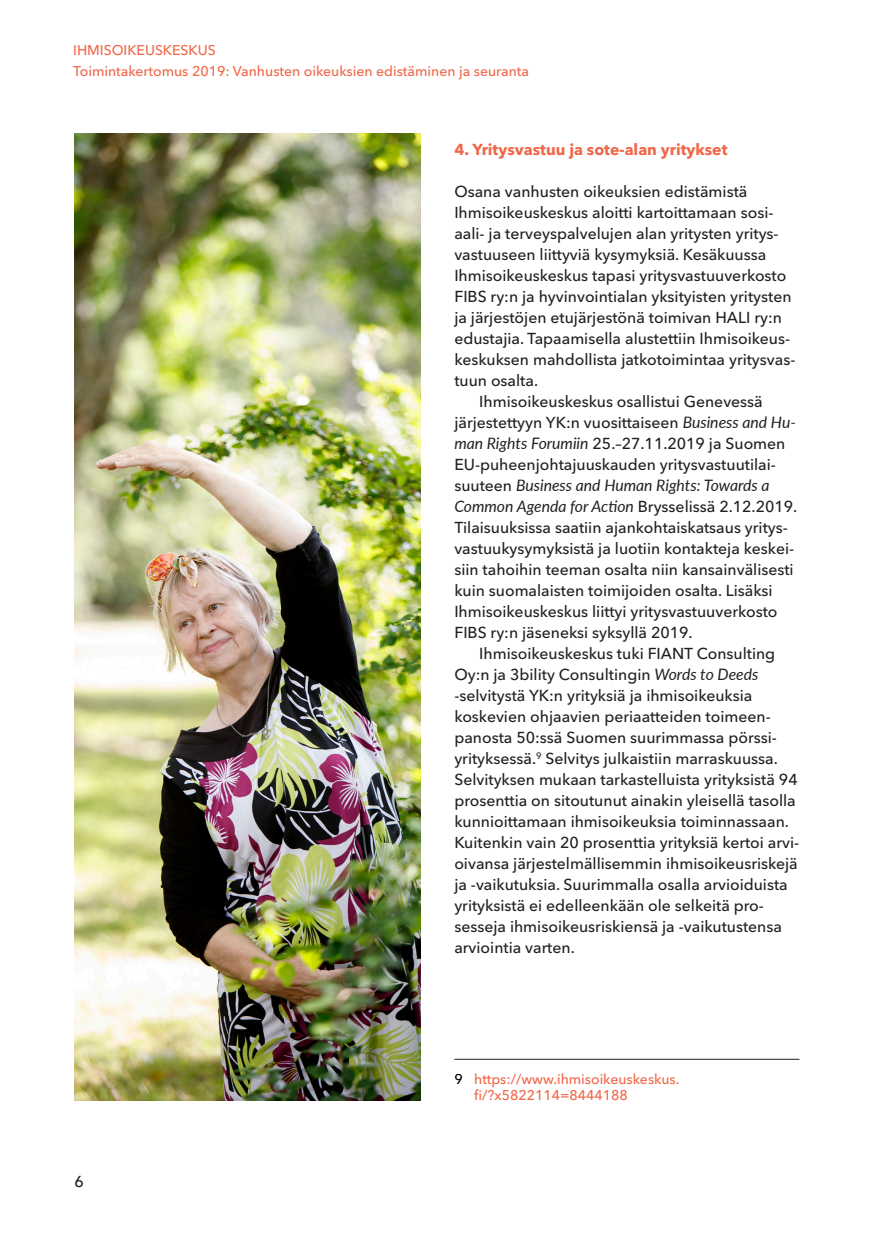
<style>
.page{position:relative;width:874px;height:1241px;background:#fff}
.page>*{position:absolute;margin:0;border:0;box-sizing:border-box;transform-origin:0 0}
.leipis_suomi{font:500 15.75px/21px "Avenir Next LT Pro";color:#231f20}
.leipis_suomi_1_rivi{font:500 15.75px/21px "Avenir Next LT Pro";color:#231f20}
.väliotsikko{font:700 15.75px "Avenir Next LT Pro";color:#f26648}
.Footnote{font:500 14px/21px "Avenir Next LT Pro";color:#f26648}
.s1{font-family:"Lato";font-weight:400;font-style:italic}
.s2{color:#000}
</style>
<div class="page">
<hr style="left:454px;top:1058px;width:345px;height:1px;background:#231f20">
<img style="left:74px;top:134px;width:346px;height:966px">
<p class="Footnote" style="left:73px;top:40px;width:457px">IHMISOIKEUSKESKUS<br>Toimintakertomus 2019: Vanhusten oikeuksien edistäminen ja seuranta</p>
<h3 class="väliotsikko" style="left:454px;top:139px;width:274px">4. Yritysvastuu ja sote-alan yritykset</h3>
<p class="leipis_suomi_1_rivi" style="left:454px;top:181px;width:342px">Osana vanhusten oikeuksien edistämistä Ihmisoikeuskeskus aloitti kartoittamaan sosi&shy;aali- ja terveyspalvelujen alan yritysten yritys&shy;vastuuseen liittyviä kysymyksiä. Kesäkuussa Ihmisoikeuskeskus tapasi yritysvastuuverkosto FIBS ry:n ja hyvinvointialan yksityisten yritysten ja järjestöjen etujärjestönä toimivan HALI ry:n edustajia. Tapaamisella alustettiin Ihmisoikeus&shy;keskuksen mahdollista jatkotoimintaa yritysvas&shy;tuun osalta.</p>
<p class="leipis_suomi" style="left:454px;top:391px;width:344px;text-indent:25px">Ihmisoikeuskeskus osallistui Genevessä järjestettyyn YK:n vuosittaiseen <span class="s1">Business and Hu&shy;man Rights Forumiin</span> 25.–27.11.2019 ja Suomen EU-puheenjohtajuuskauden yritysvastuutilai&shy;suuteen <span class="s1">Business and Human Rights: Towards a Common Agenda for Action</span> Brysselissä 2.12.2019.<br>Tilaisuuksissa saatiin ajankohtaiskatsaus yritys&shy;vastuukysymyksistä ja luotiin kontakteja keskei&shy;siin tahoihin teeman osalta niin kansainvälisesti kuin suomalaisten toimijoiden osalta. Lisäksi Ihmisoikeuskeskus liittyi yritysvastuuverkosto FIBS ry:n jäseneksi syksyllä 2019.</p>
<p class="leipis_suomi" style="left:454px;top:642px;width:346px;text-indent:25px">Ihmisoikeuskeskus tuki FIANT Consulting Oy:n ja 3bility Consultingin <span class="s1">Words to Deeds </span>-selvitystä YK:n yrityksiä ja ihmisoikeuksia koskevien ohjaavien periaatteiden toimeen&shy;panosta 50:ssä Suomen suurimmassa pörssi&shy;yrityksessä.<sup>9</sup> Selvitys julkaistiin marraskuussa.<br>Selvityksen mukaan tarkastelluista yrityksistä 94 prosenttia on sitoutunut ainakin yleisellä tasolla kunnioittamaan ihmisoikeuksia toiminnassaan.<br>Kuitenkin vain 20 prosenttia yrityksiä kertoi arvi&shy;oivansa järjestelmällisemmin ihmisoikeusriskejä ja -vaikutuksia. Suurimmalla osalla arvioiduista yrityksistä ei edelleenkään ole selkeitä pro&shy;sesseja ihmisoikeusriskiensä ja -vaikutustensa arviointia varten.</p>
<p class="leipis_suomi" style="left:74px;top:1170px;width:11px">6</p>
<p class="Footnote" style="left:474px;top:1069px;width:207px;line-height:16.8px;text-indent:-20px"><span class="s2">9</span> https://www.ihmisoikeuskeskus. fi/?x5822114=8444188</p>
</div>
